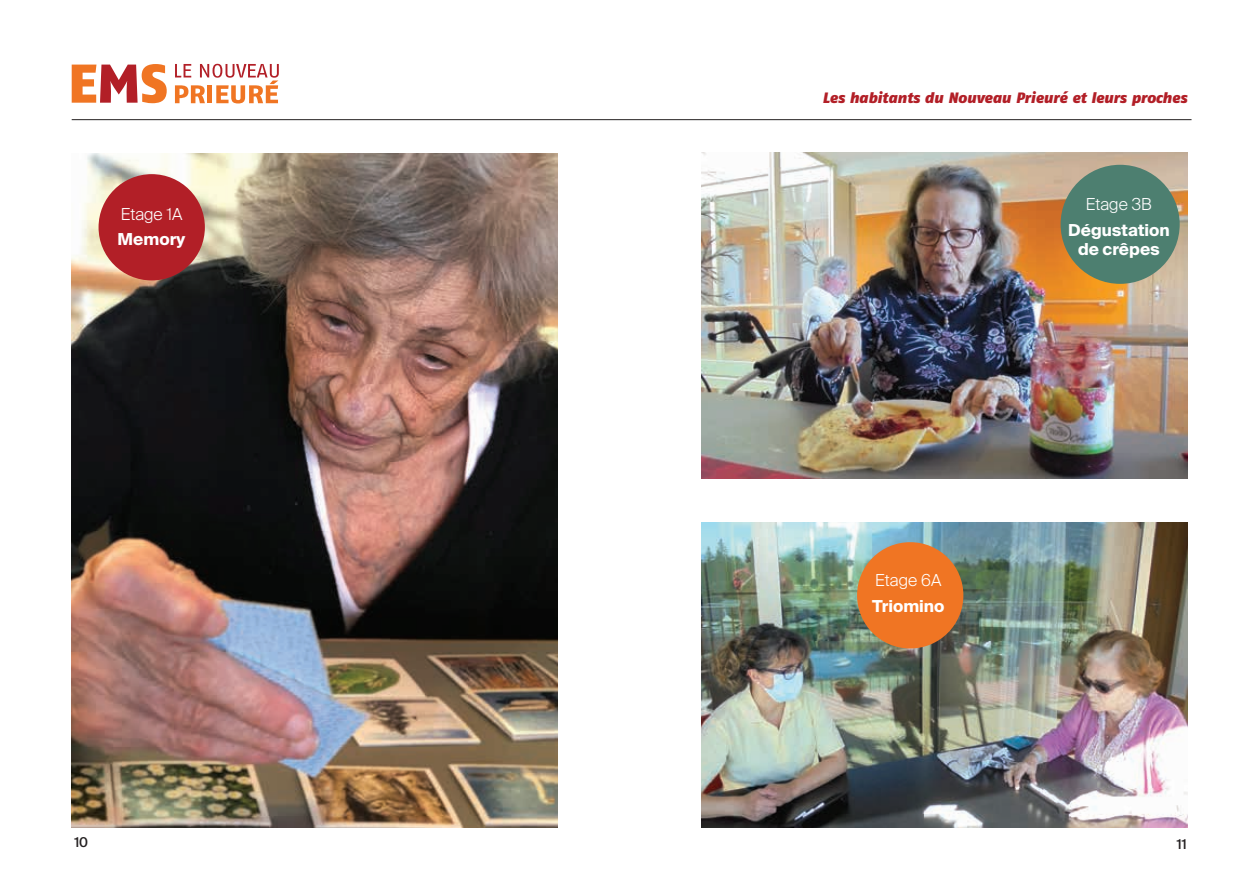
<style>
.page{position:relative;width:1259px;height:893px;background:#fff}
.page>*{position:absolute;margin:0;border:0;box-sizing:border-box;transform-origin:0 0}
.t1{font:700 16.5px/19.5px "Suisse Intl";color:#fff;text-align:center}
.t2{font:300 16.5px "Suisse Intl";color:#fff}
.t3{font:italic 900 15px "Fago OT";color:#b21f27}
.t4{font:500 13.5px "Suisse Intl";color:#231f20}
</style>
<div class="page">
<img style="left:701px;top:522px;width:486px;height:305px">
<hr style="left:72px;top:119px;width:1119px;height:1px;background:#231f20">
<svg style="left:72px;top:64px;width:95px;height:39px"></svg>
<svg style="left:175px;top:64px;width:104px;height:39px"></svg>
<img style="left:72px;top:153px;width:486px;height:674px">
<div style="left:857px;top:542px;width:106px;height:106px;background:#f07523;border-radius:50%"></div>
<div style="left:99px;top:174px;width:106px;height:106px;background:#b21f27;border-radius:50%"></div>
<img style="left:701px;top:152px;width:486px;height:327px">
<div style="left:1060px;top:165px;width:119px;height:119px;background:#4d7f70;border-radius:50%"></div>
<p class="t2" style="left:121px;top:204px;width:63px">Etage 1A</p>
<p class="t1" style="left:118px;top:230px;width:69px">Memory</p>
<p class="t3" style="left:822px;top:89px;width:366px">Les habitants du Nouveau Prieuré et leurs proches</p>
<p class="t2" style="left:1086px;top:195px;width:68px">Etage 3B</p>
<p class="t1" style="left:1068px;top:220px;width:103px">Dégustation de crêpes</p>
<p class="t2" style="left:875px;top:571px;width:68px">Etage 6A</p>
<p class="t1" style="left:872px;top:596px;width:74px">Triomino</p>
<p class="t4" style="left:74px;top:835px;width:15px">10</p>
<p class="t4" style="left:1177px;top:837px;width:11px">11</p>
</div>
